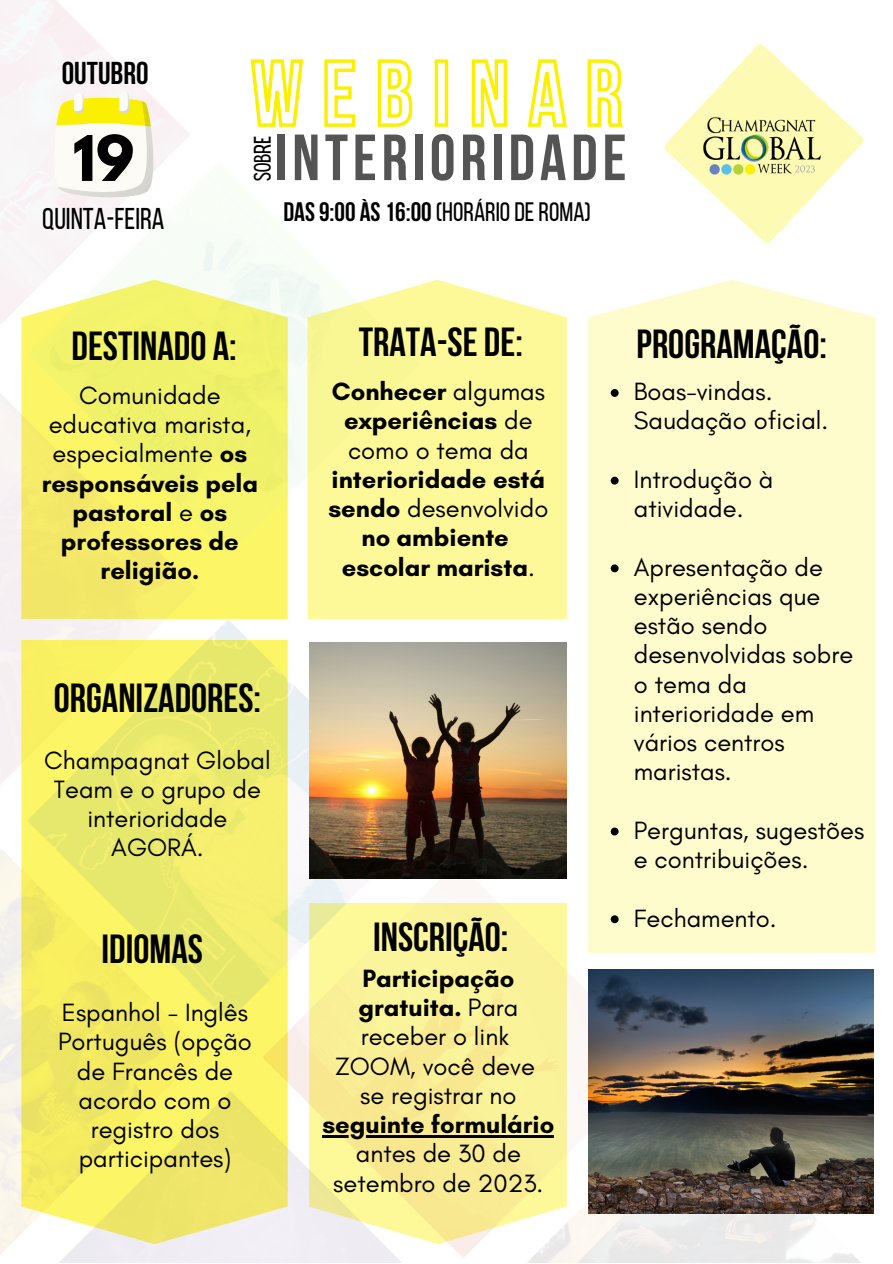
<style>
.page{position:relative;width:893px;height:1264px;background:#fff}
.page>*{position:absolute;margin:0;border:0;box-sizing:border-box;transform-origin:0 0}
.t1{font:700 65.1px "Bebas Neue";letter-spacing:.075em;color:#545454}
.t2{font:700 55.65px "League Spartan";color:#000}
.t3{font:700 40.5px "Bebas Neue";color:#000}
.t4{font:700 31.5px "Bebas Neue";color:#000}
.t5{font:30px "Bebas Neue";color:#000}
.t6{font:26.55px "Bebas Neue";color:#000}
.t7{font:25.5px/29.2px "Glacial Indifference";color:#000}
.t8{font:700 25.5px/29.2px "Glacial Indifference";color:#000;text-align:center}
.t9{font:21px "Hey Gotcha";color:#000}
.s1{font-weight:700}
.s2{font-weight:400}
</style>
<div class="page">
<div style="left:21px;top:327px;width:267px;height:292px;background:#fcf666"></div>
<img style="left:27px;top:239px;width:280px;height:316px">
<img style="left:0;top:0;width:191px;height:327px">
<img style="left:0;top:388px;width:196px;height:397px">
<div style="left:21px;top:640px;width:241px;height:450px;background:#fcf666"></div>
<img style="left:27px;top:619px;width:282px;height:402px">
<img style="left:60px;top:1090px;width:341px;height:172px">
<img style="left:0;top:848px;width:204px;height:408px">
<img style="left:262px;top:861px;width:326px;height:397px">
<img style="left:515px;top:1095px;width:359px;height:167px">
<svg style="left:307px;top:280px;width:259px;height:339px;background:#fcf99f"></svg>
<div style="left:588px;top:280px;width:287px;height:673px;background:#fefccc"></div>
<svg style="left:664px;top:44px;width:200px;height:199px"></svg>
<img style="left:698px;top:114px;width:130px;height:63px">
<svg style="left:53px;top:91px;width:102px;height:110px"></svg>
<div style="left:61px;top:123px;width:84px;height:62px;background:#fcfbf5;border-radius:31px"></div>
<img style="left:309px;top:642px;width:257px;height:236px">
<img style="left:588px;top:969px;width:285px;height:244px">
<svg style="left:610px;top:389px;width:8px;height:8px"></svg>
<svg style="left:610px;top:476px;width:8px;height:8px"></svg>
<svg style="left:610px;top:564px;width:8px;height:8px"></svg>
<svg style="left:610px;top:827px;width:8px;height:8px"></svg>
<svg style="left:610px;top:915px;width:8px;height:8px"></svg>
<hr style="left:322px;top:1135px;width:232px;height:2px;background:#000">
<svg style="left:250px;top:59px;width:373px;height:68px"></svg>
<p class="t4" style="left:62px;top:61px;width:88px">OUTUBRO</p>
<p class="t1" style="left:275px;top:131px;width:353px">INTERIORIDADE</p>
<p class="t2" style="left:73px;top:131px;width:63px">19</p>
<p class="t9" style="left:254px;top:181px;width:45px;rotate:-90deg">sobre</p>
<p class="t5" style="left:42px;top:206px;width:124px">QUINTA-FEIRA</p>
<p class="t6" style="left:283px;top:201px;width:309px"><span class="s1">DAS9:00 ÀS16:00</span>(HORÁRIODEROMA)</p>
<p class="t3" style="left:72px;top:329px;width:167px">DESTINADO A:</p>
<p class="t3" style="left:358px;top:326px;width:166px">TRATA-SE DE:</p>
<p class="t3" style="left:636px;top:327px;width:192px">PROGRAMAÇÃO:</p>
<p class="t8" style="left:42px;top:380px;width:218px"><span class="s2">Comunidade educativa marista, especialmente</span> os responsáveis pela pastoral <span class="s2">e</span> os professores de religião.</p>
<p class="t8" style="left:328px;top:377px;width:221px">Conhecer <span class="s2">algumas </span>experiências <span class="s2">de como o tema da </span>interioridade está sendo <span class="s2">desenvolvido </span>no ambiente</p>
<p class="t8" style="left:342px;top:552px;width:194px">escolar marista<span class="s2">.</span></p>
<p class="t3" style="left:54px;top:681px;width:209px">ORGANIZADORES:</p>
<p class="t7" style="left:44px;top:745px;width:228px;text-align:center">Champagnat Global<br>Team e o grupo de interioridade<br>AGORÁ.</p>
<p class="t3" style="left:102px;top:933px;width:103px">IDIOMAS</p>
<p class="t7" style="left:58px;top:997px;width:195px;text-align:center">Espanhol - Inglês<br>Português (opção de Francês de acordo com o registro dos participantes)</p>
<p class="t3" style="left:373px;top:920px;width:137px">INSCRIÇÃO:</p>
<p class="t8" style="left:358px;top:963px;width:161px;text-align:left">Participação gratuita. <span class="s2">Para receber o link</span></p>
<p class="t7" style="left:335px;top:1051px;width:201px">ZOOM, você deve</p>
<p class="t7" style="left:322px;top:1080px;width:233px;text-align:center">se registrar no <span class="s1">seguinte formulário </span>antes de 30 de setembro de 2023.</p>
<p class="t7" style="left:633px;top:377px;width:196px">Boas-vindas.<br>Saudação oficial.</p>
<p class="t7" style="left:633px;top:464px;width:141px">Introdução à atividade.</p>
<p class="t7" style="left:633px;top:552px;width:221px">Apresentação de experiências que estão sendo desenvolvidas sobre o tema da interioridade em vários centros maristas.</p>
<p class="t7" style="left:633px;top:815px;width:232px">Perguntas, sugestões e contribuições.</p>
<p class="t7" style="left:633px;top:903px;width:144px">Fechamento.</p>
</div>
